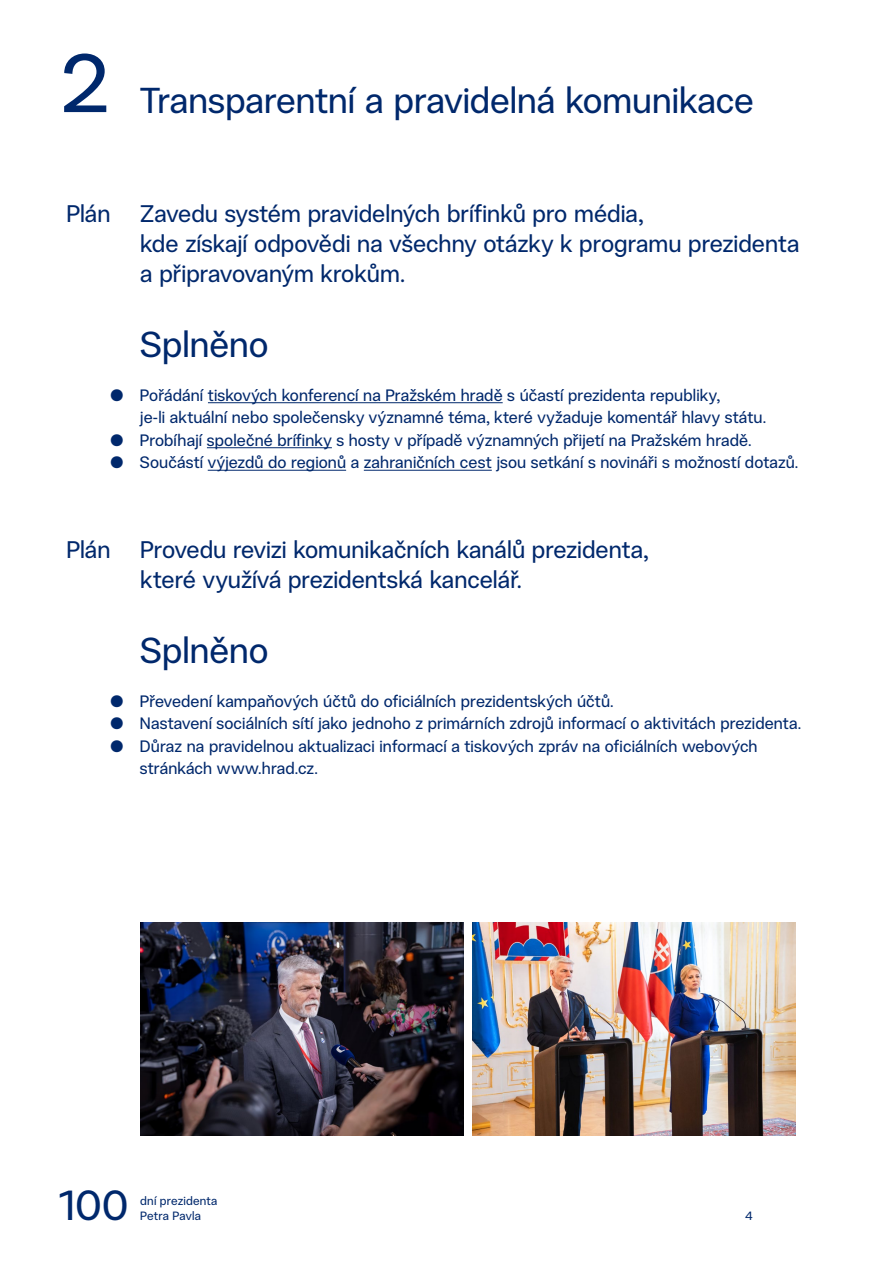
<style>
.page{position:relative;width:893px;height:1263px;background:#fff}
.page>*{position:absolute;margin:0;border:0;box-sizing:border-box;transform-origin:0 0}
.t1{font:82.5px "PPP Sans";color:#00286c}
.t2{font:42px "PPP Sans";color:#00286c}
.t3{font:36px "PPP Sans";color:#00286c}
.t4{font:24px/30px "PPP Sans";color:#00286c}
.t5{font:16.5px/22.5px "PPP Sans";letter-spacing:.005em;color:#00286c}
.t6{font:12px/15px "PPP Sans";letter-spacing:.015em;color:#00286c}
</style>
<div class="page">
<hr style="left:208px;top:402px;width:295px;height:1px;background:#00286c">
<hr style="left:207px;top:447px;width:125px;height:1px;background:#00286c">
<hr style="left:208px;top:470px;width:138px;height:1px;background:#00286c">
<hr style="left:364px;top:470px;width:128px;height:1px;background:#00286c">
<img style="left:140px;top:923px;width:323px;height:212px">
<img style="left:472px;top:923px;width:323px;height:212px">
<h1 class="t1" style="left:60px;top:33px;width:54px">2</h1>
<h3 class="t3" style="left:140px;top:78px;width:615px">Transparentní a pravidelná komunikace</h3>
<h3 class="t4" style="left:140px;top:199px;width:661px;text-indent:-74px">Plán Zavedu systém pravidelných brífinků pro média,<br>kde získají odpovědi na všechny otázky k programu prezidenta a připravovaným krokům.</h3>
<h3 class="t3" style="left:140px;top:322px;width:130px">Splněno</h3>
<p class="t5" style="left:140px;top:384px;width:628px;text-indent:-29px">● Pořádání tiskových konferencí na Pražském hradě s účastí prezidenta republiky,<br>je-li aktuální nebo společensky významné téma, které vyžaduje komentář hlavy státu.</p>
<p class="t5" style="left:111px;top:429px;width:642px">● Probíhají společné brífinky s hosty v případě významných přijetí na Pražském hradě.</p>
<p class="t5" style="left:111px;top:451px;width:689px">● Součástí výjezdů do regionů a zahraničních cest jsou setkání s novináři s možností dotazů.</p>
<h3 class="t4" style="left:140px;top:535px;width:509px;text-indent:-74px">Plán Provedu revizi komunikačních kanálů prezidenta, které využívá prezidentská kancelář.</h3>
<h3 class="t3" style="left:140px;top:628px;width:130px">Splněno</h3>
<p class="t5" style="left:111px;top:690px;width:504px">● Převedení kampaňových účtů do oficiálních prezidentských účtů.</p>
<p class="t5" style="left:111px;top:713px;width:692px">● Nastavení sociálních sítí jako jednoho z primárních zdrojů informací o aktivitách prezidenta.</p>
<p class="t5" style="left:140px;top:735px;width:619px;text-indent:-29px">● Důraz na pravidelnou aktualizaci informací a tiskových zpráv na oficiálních webových stránkách www.hrad.cz.</p>
<h2 class="t2" style="left:60px;top:1180px;width:71px">100</h2>
<p class="t6" style="left:140px;top:1194px;width:79px">dní prezidenta<br>Petra Pavla</p>
<p class="t6" style="left:745px;top:1209px;width:9px">4</p>
</div>
